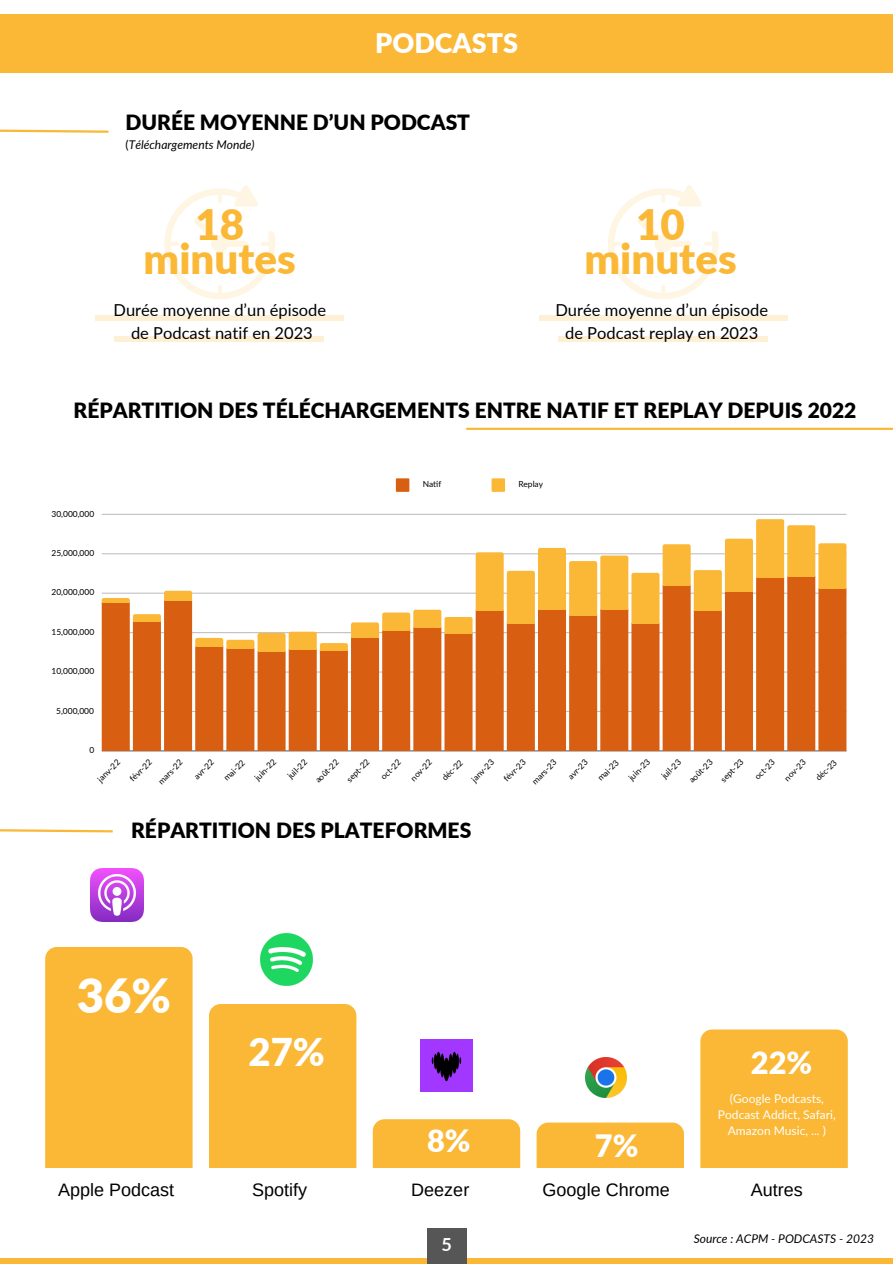
<style>
.page{position:relative;width:893px;height:1264px;background:#fff}
.page>*{position:absolute;margin:0;border:0;box-sizing:border-box;transform-origin:0 0}
.t1{font:900 47.25px "Lato";color:#fff}
.t2{font:900 42px/33.8px "Lato";color:#fab836;text-align:center}
.t3{font:900 38.25px "Lato";color:#fff}
.t4{font:900 30.75px "Lato";color:#fff}
.t5{font:900 27px "Lato";color:#fff}
.t6{font:900 21px "Lato";color:#000}
.t7{font:18px "Arimo";color:#000}
.t8{font:700 18px "Lato";color:#fff}
.t9{font:16.5px "Lato";color:#000}
.t10{font:12px/16px "Lato";color:#fff;text-align:center}
.t11{font:italic 12px "Lato";color:#000}
.t12{font:8.4px "Lato";color:#000}
.s1{font-style:normal}
</style>
<div class="page">
<div style="left:0;top:1257px;width:892px;height:6px;background:#fab836"></div>
<div style="left:427px;top:1227px;width:39px;height:36px;background:#565656"></div>
<div style="left:0;top:14px;width:892px;height:58px;background:#fab836"></div>
<svg style="left:0;top:829px;width:113px;height:4px"></svg>
<div style="left:45px;top:947px;width:147px;height:220px;background:#fab836"></div>
<div style="left:209px;top:1004px;width:147px;height:163px;background:#fab836"></div>
<div style="left:373px;top:1119px;width:147px;height:48px;background:#fab836"></div>
<div style="left:536px;top:1122px;width:148px;height:45px;background:#fab836"></div>
<div style="left:700px;top:1029px;width:147px;height:138px;background:#fab836"></div>
<img style="left:90px;top:868px;width:53px;height:53px">
<img style="left:261px;top:933px;width:51px;height:52px">
<img style="left:420px;top:1039px;width:52px;height:52px">
<img style="left:586px;top:1057px;width:40px;height:40px">
<hr style="left:466px;top:427px;width:426px;height:3px;background:#fab836">
<svg style="left:396px;top:478px;width:13px;height:14px"></svg>
<svg style="left:491px;top:478px;width:14px;height:14px"></svg>
<hr style="left:102px;top:514px;width:744px;height:1px;background:#000">
<svg style="left:102px;top:519px;width:744px;height:232px"></svg>
<svg style="left:164px;top:185px;width:111px;height:114px"></svg>
<svg style="left:608px;top:185px;width:110px;height:114px"></svg>
<div style="left:95px;top:315px;width:248px;height:6px;background:#fdf0d5"></div>
<div style="left:114px;top:336px;width:210px;height:6px;background:#fdf0d5"></div>
<div style="left:539px;top:315px;width:248px;height:6px;background:#fdf0d5"></div>
<div style="left:558px;top:336px;width:209px;height:6px;background:#fdf0d5"></div>
<svg style="left:0;top:129px;width:109px;height:4px"></svg>
<p class="t5" style="left:375px;top:26px;width:144px">PODCASTS</p>
<h3 class="t6" style="left:125px;top:110px;width:346px">DURÉE MOYENNE D’UN PODCAST</h3>
<p class="t11" style="left:125px;top:137px;width:131px"><span class="s1">(</span>Téléchargements Monde)</p>
<p class="t2" style="left:144px;top:206px;width:154px">18 minutes</p>
<p class="t2" style="left:584px;top:206px;width:154px">10 minutes</p>
<p class="t9" style="left:113px;top:300px;width:214px">Durée moyenne d’un épisode</p>
<p class="t9" style="left:131px;top:323px;width:183px">de Podcast natif en 2023</p>
<p class="t9" style="left:555px;top:300px;width:214px">Durée moyenne d’un épisode</p>
<p class="t9" style="left:565px;top:323px;width:195px">de Podcast replay en 2023</p>
<h5 class="t6" style="left:74px;top:397px;width:784px">RÉPARTITION DES TÉLÉCHARGEMENTS ENTRE NATIF ET REPLAY DEPUIS 2022</h5>
<p class="t12" style="left:51px;top:508px;width:44px">30,000,000</p>
<p class="t12" style="left:51px;top:547px;width:44px">25,000,000</p>
<p class="t12" style="left:51px;top:587px;width:44px">20,000,000</p>
<p class="t12" style="left:51px;top:626px;width:44px">15,000,000</p>
<p class="t12" style="left:51px;top:666px;width:44px">10,000,000</p>
<p class="t12" style="left:56px;top:705px;width:39px">5,000,000</p>
<p class="t12" style="left:90px;top:744px;width:6px">0</p>
<p class="t12" style="left:423px;top:479px;width:20px">Natif</p>
<p class="t12" style="left:518px;top:479px;width:26px">Replay</p>
<p class="t12" style="left:95px;top:776px;width:29px;rotate:-45deg">janv-22</p>
<p class="t12" style="left:127px;top:776px;width:29px;rotate:-45deg">févr-22</p>
<p class="t12" style="left:156px;top:778px;width:32px;rotate:-45deg">mars-22</p>
<p class="t12" style="left:192px;top:774px;width:26px;rotate:-45deg">avr-22</p>
<p class="t12" style="left:221px;top:775px;width:27px;rotate:-45deg">mai-22</p>
<p class="t12" style="left:252px;top:775px;width:28px;rotate:-45deg">juin-22</p>
<p class="t12" style="left:285px;top:773px;width:25px;rotate:-45deg">juil-22</p>
<p class="t12" style="left:313px;top:777px;width:31px;rotate:-45deg">août-22</p>
<p class="t12" style="left:344px;top:777px;width:30px;rotate:-45deg">sept-22</p>
<p class="t12" style="left:378px;top:774px;width:26px;rotate:-45deg">oct-22</p>
<p class="t12" style="left:408px;top:775px;width:28px;rotate:-45deg">nov-22</p>
<p class="t12" style="left:439px;top:775px;width:27px;rotate:-45deg">déc-22</p>
<p class="t12" style="left:469px;top:776px;width:29px;rotate:-45deg">janv-23</p>
<p class="t12" style="left:501px;top:776px;width:29px;rotate:-45deg">févr-23</p>
<p class="t12" style="left:529px;top:778px;width:32px;rotate:-45deg">mars-23</p>
<p class="t12" style="left:565px;top:774px;width:26px;rotate:-45deg">avr-23</p>
<p class="t12" style="left:595px;top:775px;width:27px;rotate:-45deg">mai-23</p>
<p class="t12" style="left:626px;top:775px;width:28px;rotate:-45deg">juin-23</p>
<p class="t12" style="left:659px;top:773px;width:25px;rotate:-45deg">juil-23</p>
<p class="t12" style="left:686px;top:777px;width:31px;rotate:-45deg">août-23</p>
<p class="t12" style="left:718px;top:777px;width:30px;rotate:-45deg">sept-23</p>
<p class="t12" style="left:752px;top:774px;width:26px;rotate:-45deg">oct-23</p>
<p class="t12" style="left:782px;top:775px;width:28px;rotate:-45deg">nov-23</p>
<p class="t12" style="left:813px;top:775px;width:27px;rotate:-45deg">déc-23</p>
<h6 class="t6" style="left:131px;top:817px;width:341px">RÉPARTITION DES PLATEFORMES</h6>
<h6 class="t1" style="left:77px;top:966px;width:96px">36%</h6>
<h5 class="t3" style="left:248px;top:1028px;width:78px">27%</h5>
<p class="t4" style="left:427px;top:1121px;width:45px">8%</p>
<h1 class="t4" style="left:595px;top:1126px;width:45px">7%</h1>
<p class="t4" style="left:750px;top:1043px;width:63px">22%</p>
<h6 class="t10" style="left:718px;top:1090px;width:119px">(Google Podcasts,<br>Podcast Addict, Safari,<br>Amazon Music, ... )</h6>
<p class="t7" style="left:58px;top:1179px;width:117px">Apple Podcast</p>
<h2 class="t7" style="left:252px;top:1179px;width:56px">Spotify</h2>
<h6 class="t7" style="left:411px;top:1179px;width:60px">Deezer</h6>
<p class="t7" style="left:542px;top:1179px;width:129px">Google Chrome</p>
<p class="t7" style="left:750px;top:1179px;width:53px">Autres</p>
<h4 class="t8" style="left:441px;top:1233px;width:12px">2</h4>
<h5 class="t8" style="left:441px;top:1233px;width:12px">5</h5>
<h2 class="t11" style="left:693px;top:1230px;width:182px">Source : ACPM - PODCASTS - 2023</h2>
</div>
